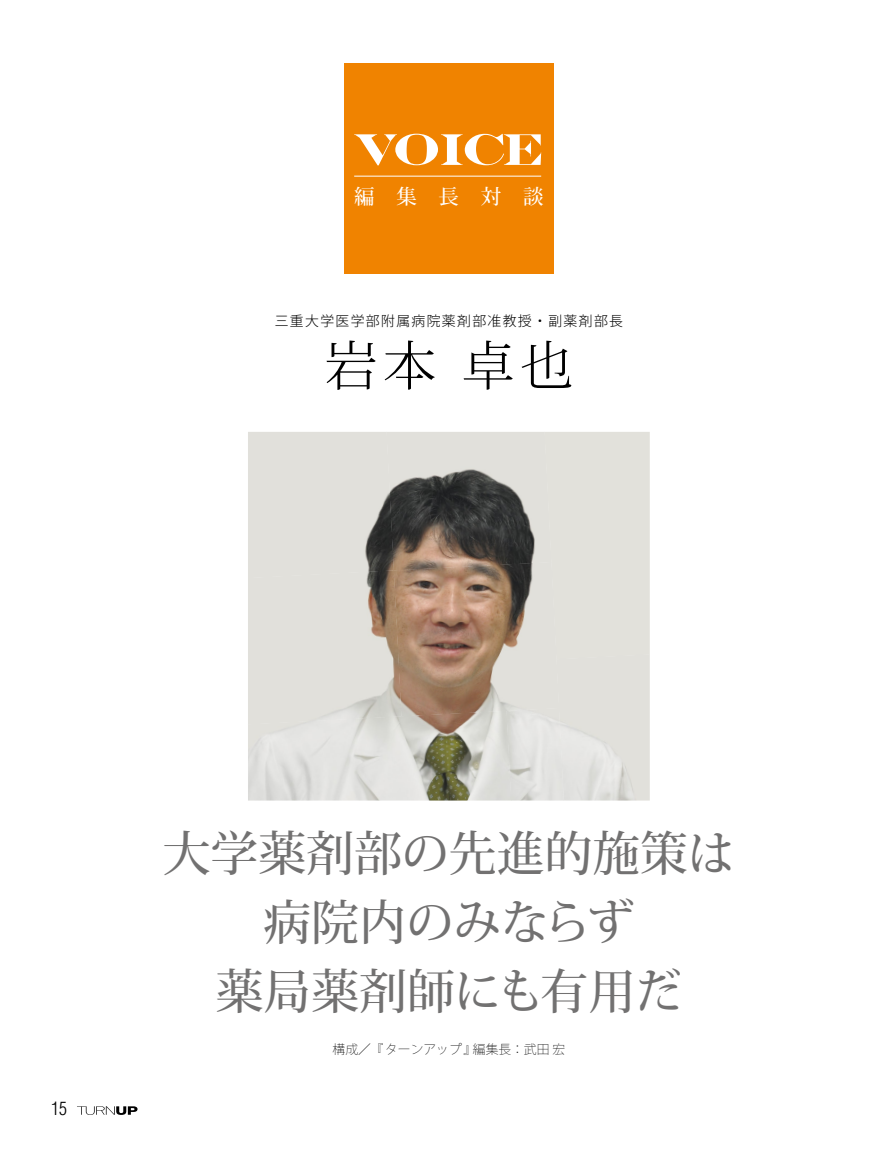
<style>
.page{position:relative;width:893px;height:1149px;background:#fff}
.page>*{position:absolute;margin:0;border:0;box-sizing:border-box;transform-origin:0 0}
.t1{font:300 53.1px "Koz Min Pro";color:#000}
.t2{font:500 47.85px/69px "Koz Min Pro";color:#727171;text-align:center}
.t3{font:500 20.4px "Koz Min Pro";letter-spacing:1.065em;color:#fff}
.t4{font:300 condensed 18px "Helvetica";color:#000}
.t5{font:300 13.8px "Koz Go Pro";letter-spacing:.1em;color:#000}
.t6{font:200 12.75px "Koz Go Pro";color:#000}
</style>
<div class="page">
<svg style="left:77px;top:1106px;width:61px;height:8px"></svg>
<div style="left:248px;top:432px;width:138px;height:138px;background:#e1e0db"></div>
<img style="left:386px;top:432px;width:158px;height:138px">
<img style="left:248px;top:570px;width:146px;height:140px">
<img style="left:394px;top:561px;width:165px;height:149px">
<img style="left:556px;top:654px;width:94px;height:146px">
<img style="left:248px;top:710px;width:258px;height:90px">
<img style="left:506px;top:707px;width:58px;height:93px">
<div style="left:344px;top:64px;width:210px;height:210px;background:#f08300"></div>
<hr style="left:354px;top:176px;width:187px;height:1px;background:#fff">
<svg style="left:354px;top:134px;width:187px;height:31px"></svg>
<p class="t3" style="left:354px;top:182px;width:191px">編集長対談</p>
<p class="t5" style="left:275px;top:312px;width:350px">三重大学医学部附属病院薬剤部准教授・副薬剤部長</p>
<p class="t1" style="left:462px;top:328px;width:113px">卓也</p>
<p class="t1" style="left:324px;top:328px;width:113px">岩本</p>
<p class="t4" style="left:51px;top:1097px;width:18px">15</p>
<p class="t2" style="left:163px;top:816px;width:574px">大学薬剤部の先進的施策は病院内のみならず<br>薬局薬剤師にも有用だ</p>
<p class="t6" style="left:333px;top:1040px;width:145px">構成／『ターンアップ』</p>
<p class="t6" style="left:473px;top:1040px;width:94px">編集長：武田宏</p>
</div>
